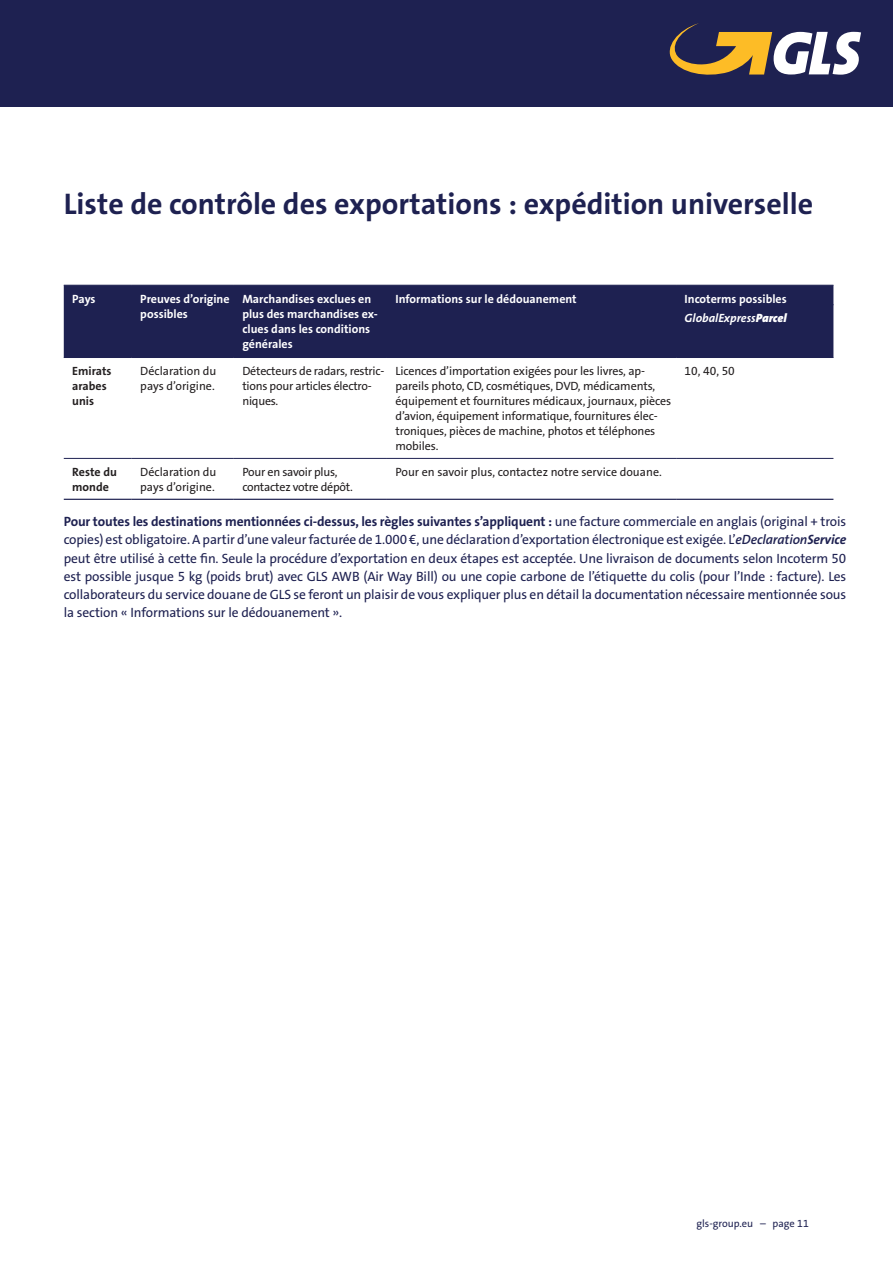
<style>
.page{position:relative;width:893px;height:1263px;background:#fff}
.page>*{position:absolute;margin:0;border:0;box-sizing:border-box;transform-origin:0 0}
.t1{font:700 30px "The Sans GLS";color:#1e2151}
.t2{font:13.5px/18.3px "The Sans GLS";letter-spacing:-.01em;color:#1e2151;text-align:justify}
.t3{font:12px/15px "The Sans GLS";letter-spacing:-.01em;color:#231f20}
.t4{font:700 12px/15px "The Sans GLS";color:#fff}
.t5{font:700 12px/15px "The Sans GLS";color:#231f20}
.t6{font:10.5px "The Sans GLS";color:#1e2151}
.s1{font-style:italic}
.s2{font-weight:900;font-style:italic}
.s3{font-weight:700}
.s4{font-weight:600;font-style:italic}
.s5{font-weight:700;font-style:italic}
</style>
<div class="page">
<div style="left:0;top:0;width:893px;height:106px;background:#1e2151"></div>
<svg style="left:670px;top:23px;width:191px;height:52px"></svg>
<div style="left:64px;top:286px;width:769px;height:71px;background:#1e2151"></div>
<hr style="left:64px;top:285px;width:68px;height:1px;background:#1e2151">
<hr style="left:132px;top:285px;width:102px;height:1px;background:#1e2151">
<hr style="left:234px;top:285px;width:153px;height:1px;background:#1e2151">
<hr style="left:387px;top:285px;width:289px;height:1px;background:#1e2151">
<hr style="left:676px;top:285px;width:157px;height:1px;background:#1e2151">
<hr style="left:676px;top:304px;width:157px;height:1px;background:#1e2151">
<hr style="left:64px;top:458px;width:68px;height:1px;background:#1e2151">
<hr style="left:132px;top:458px;width:102px;height:1px;background:#1e2151">
<hr style="left:234px;top:458px;width:153px;height:1px;background:#1e2151">
<hr style="left:387px;top:458px;width:289px;height:1px;background:#1e2151">
<hr style="left:676px;top:458px;width:157px;height:1px;background:#1e2151">
<hr style="left:64px;top:357px;width:68px;height:1px;background:#1e2151">
<hr style="left:132px;top:357px;width:102px;height:1px;background:#1e2151">
<hr style="left:234px;top:357px;width:153px;height:1px;background:#1e2151">
<hr style="left:387px;top:357px;width:289px;height:1px;background:#1e2151">
<hr style="left:676px;top:357px;width:157px;height:1px;background:#1e2151">
<hr style="left:64px;top:499px;width:68px;height:1px;background:#1e2151">
<hr style="left:132px;top:499px;width:102px;height:1px;background:#1e2151">
<hr style="left:234px;top:499px;width:153px;height:1px;background:#1e2151">
<hr style="left:387px;top:499px;width:289px;height:1px;background:#1e2151">
<hr style="left:676px;top:499px;width:157px;height:1px;background:#1e2151">
<h1 class="t1" style="left:64px;top:184px;width:751px">Liste de contrôle des exportations : expédition universelle</h1>
<p class="t4" style="left:72px;top:291px;width:25px">Pays</p>
<p class="t4" style="left:140px;top:291px;width:91px">Preuves d’origine possibles</p>
<p class="t4" style="left:242px;top:291px;width:137px">Marchandises exclues en plus des marchandises ex&shy;clues dans les conditions générales</p>
<p class="t4" style="left:395px;top:291px;width:183px">Informations sur le dédouanement</p>
<p class="t4" style="left:685px;top:289px;width:104px;line-height:19.5px">Incoterms possibles<br><span class="s1">GlobalExpress</span><span class="s2">Parcel</span></p>
<p class="t5" style="left:72px;top:363px;width:41px">Emirats arabes unis</p>
<p class="t3" style="left:140px;top:363px;width:78px">Déclaration du pays d’origine.</p>
<p class="t3" style="left:242px;top:363px;width:144px">Détecteurs de radars, restric&shy;tions pour articles électro&shy;niques.</p>
<p class="t3" style="left:395px;top:363px;width:277px">Licences d’importation exigées pour les livres, ap&shy;pareils photo, CD, cosmétiques, DVD, médicaments, équipement et fournitures médicaux, journaux, pièces d’avion, équipement informatique, fournitures élec&shy;troniques, pièces de machine, photos et téléphones mobiles.</p>
<p class="t3" style="left:685px;top:363px;width:52px">10, 40, 50</p>
<p class="t5" style="left:72px;top:464px;width:46px">Reste du monde</p>
<p class="t3" style="left:140px;top:464px;width:78px">Déclaration du pays d’origine.</p>
<p class="t3" style="left:242px;top:464px;width:112px">Pour en savoir plus, contactez votre dépôt.</p>
<p class="t3" style="left:395px;top:464px;width:268px">Pour en savoir plus, contactez notre service douane.</p>
<p class="t2" style="left:64px;top:513px;width:784px"><span class="s3">Pour toutes les destinations mentionnées ci-dessus, les règles suivantes s’appliquent :</span> une facture commerciale en anglais (original + trois copies) est obligatoire. A partir d’une valeur facturée de 1.000 €, une déclaration d’exportation électronique est exigée. L’<span class="s4">eDeclaration</span><span class="s5">Service </span>peut être utilisé à cette fin. Seule la procédure d’exportation en deux étapes est acceptée. Une livraison de documents selon Incoterm 50 est possible jusque 5 kg (poids brut) avec GLS AWB (Air Way Bill) ou une copie carbone de l’étiquette du colis (pour l’Inde : facture). Les collaborateurs du service douane de GLS se feront un plaisir de vous expliquer plus en détail la documentation nécessaire mentionnée sous la section « Informations sur le dédouanement ».</p>
<p class="t6" style="left:696px;top:1216px;width:114px">gls-group.eu – page 11</p>
</div>
